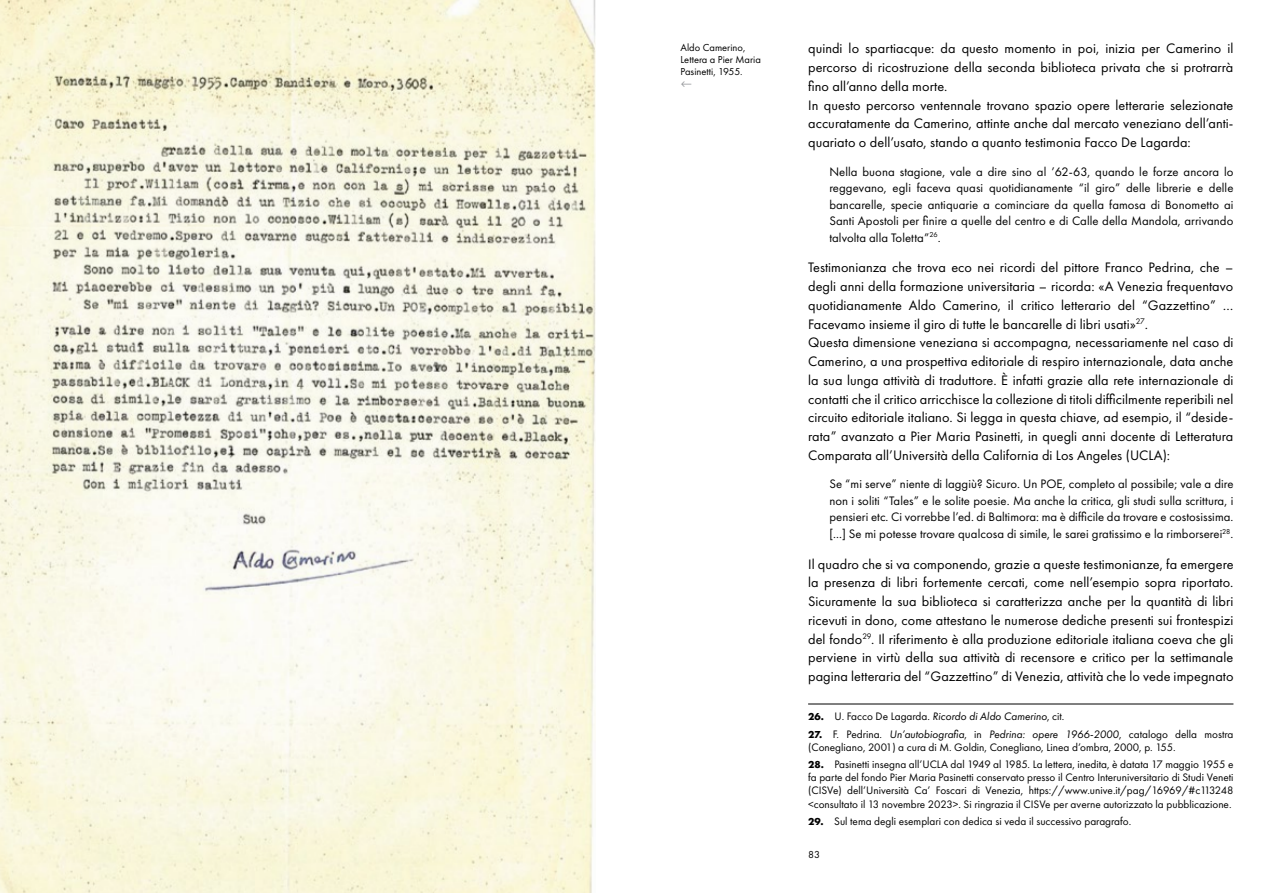
<style>
.page{position:relative;width:1276px;height:893px;background:#fff}
.page>*{position:absolute;margin:0;border:0;box-sizing:border-box;transform-origin:0 0}
.t1{font:14.25px/18.8px "Futura PT";letter-spacing:.005em;color:#000}
.t2{font:12.75px/16.5px "Futura PT";letter-spacing:.005em;color:#000;text-align:justify}
.t3{font:11.25px/13.2px "Futura PT";color:#000}
.t4{font:10.5px/12.3px "Futura PT";color:#000}
.t5{font:9px "Inter";color:#939598}
.s1{font-style:italic}
.s2{font-weight:700;font-size:10.5px}
</style>
<div class="page">
<hr style="left:808px;top:704px;width:425px;height:1px;background:#000">
<img style="left:0;top:0;width:595px;height:893px">
<p class="t4" style="left:680px;top:41px;width:82px">Aldo Camerino,<br>Lettera a Pier Maria<br>Pasinetti, 1955.</p>
<p class="t5" style="left:680px;top:78px;width:14px">⟵</p>
<p class="t1" style="left:808px;top:39px;width:427px">quindi lo spartiacque: da questo momento in poi, inizia per Camerino il percorso di ricostruzione della seconda biblioteca privata che si protrarrà fino all’anno della morte.<br>In questo percorso ventennale trovano spazio opere letterarie selezionate accuratamente da Camerino, attinte anche dal mercato veneziano dell’anti&shy;quariato o dell’usato, stando a quanto testimonia Facco De Lagarda:</p>
<p class="t2" style="left:829px;top:163px;width:405px">Nella buona stagione, vale a dire sino al ’62-63, quando le forze ancora lo reggevano, egli faceva quasi quotidianamente “il giro” delle librerie e delle bancarelle, specie antiquarie a cominciare da quella famosa di Bonometto ai Santi Apostoli per finire a quelle del centro e di Calle della Mandola, arrivando talvolta alla Toletta”<sup>26</sup>.</p>
<p class="t1" style="left:808px;top:258px;width:427px">Testimonianza che trova eco nei ricordi del pittore Franco Pedrina, che – degli anni della formazione universitaria – ricorda: «A Venezia frequentavo quotidianamente Aldo Camerino, il critico letterario del “Gazzettino” … Facevamo insieme il giro di tutte le bancarelle di libri usati»<sup>27</sup><span class="s1">.<br></span>Questa dimensione veneziana si accompagna, necessariamente nel caso di Camerino, a una prospettiva editoriale di respiro internazionale, data anche la sua lunga attività di traduttore. È infatti grazie alla rete internazionale di contatti che il critico arricchisce la collezione di titoli difficilmente reperibili nel circuito editoriale italiano. Si legga in questa chiave, ad esempio, il “deside&shy;rata” avanzato a Pier Maria Pasinetti, in quegli anni docente di Letteratura Comparata all’Università della California di Los Angeles (UCLA):</p>
<p class="t2" style="left:829px;top:476px;width:405px">Se “mi serve” niente di laggiù? Sicuro. Un POE, completo al possibile; vale a dire non i soliti “Tales” e le solite poesie. Ma anche la critica, gli studi sulla scrittura, i pensieri etc. Ci vorrebbe l’ed. di Baltimora: ma è difficile da trovare e costosissima. [...] Se mi potesse trovare qualcosa di simile, le sarei gratissimo e la rimborserei<sup>28</sup>.</p>
<p class="t1" style="left:808px;top:554px;width:427px;text-align:justify">Il quadro che si va componendo, grazie a queste testimonianze, fa emergere la presenza di libri fortemente cercati, come nell’esempio sopra riportato.<br>Sicuramente la sua biblioteca si caratterizza anche per la quantità di libri ricevuti in dono, come attestano le numerose dediche presenti sui frontespizi del fondo<sup>29</sup>. Il riferimento è alla produzione editoriale italiana coeva che gli perviene in virtù della sua attività di recensore e critico per la settimanale pagina letteraria del “Gazzettino” di Venezia, attività che lo vede impegnato</p>
<p class="t3" style="left:808px;top:710px;width:258px"><span class="s2">26.</span> U. Facco De Lagarda. <span class="s1">Ricordo di Aldo Camerino</span>, cit.</p>
<p class="t3" style="left:808px;top:727px;width:427px"><span class="s2">27.</span> F. Pedrina. <span class="s1">Un’autobiografia</span>, in <span class="s1">Pedrina: opere 1966-2000</span>, catalogo della mostra (Conegliano, 2001) a cura di M. Goldin, Conegliano, Linea d’ombra, 2000, p. 155.</p>
<p class="t3" style="left:808px;top:758px;width:427px;text-align:justify"><span class="s2">28.</span> Pasinetti insegna all’UCLA dal 1949 al 1985. La lettera, inedita, è datata 17 maggio 1955 e fa parte del fondo Pier Maria Pasinetti conservato presso il Centro Interuniversitario di Studi Veneti (CISVe) dell’Università Ca’ Foscari di Venezia, https://www.unive.it/pag/16969/#c113248 &lt;consultato il 13 novembre 2023&gt;. Si ringrazia il CISVe per averne autorizzato la pubblicazione.</p>
<p class="t3" style="left:808px;top:814px;width:325px"><span class="s2">29.</span> Sul tema degli esemplari con dedica si veda il successivo paragrafo.</p>
<p class="t4" style="left:808px;top:849px;width:13px">83</p>
</div>
